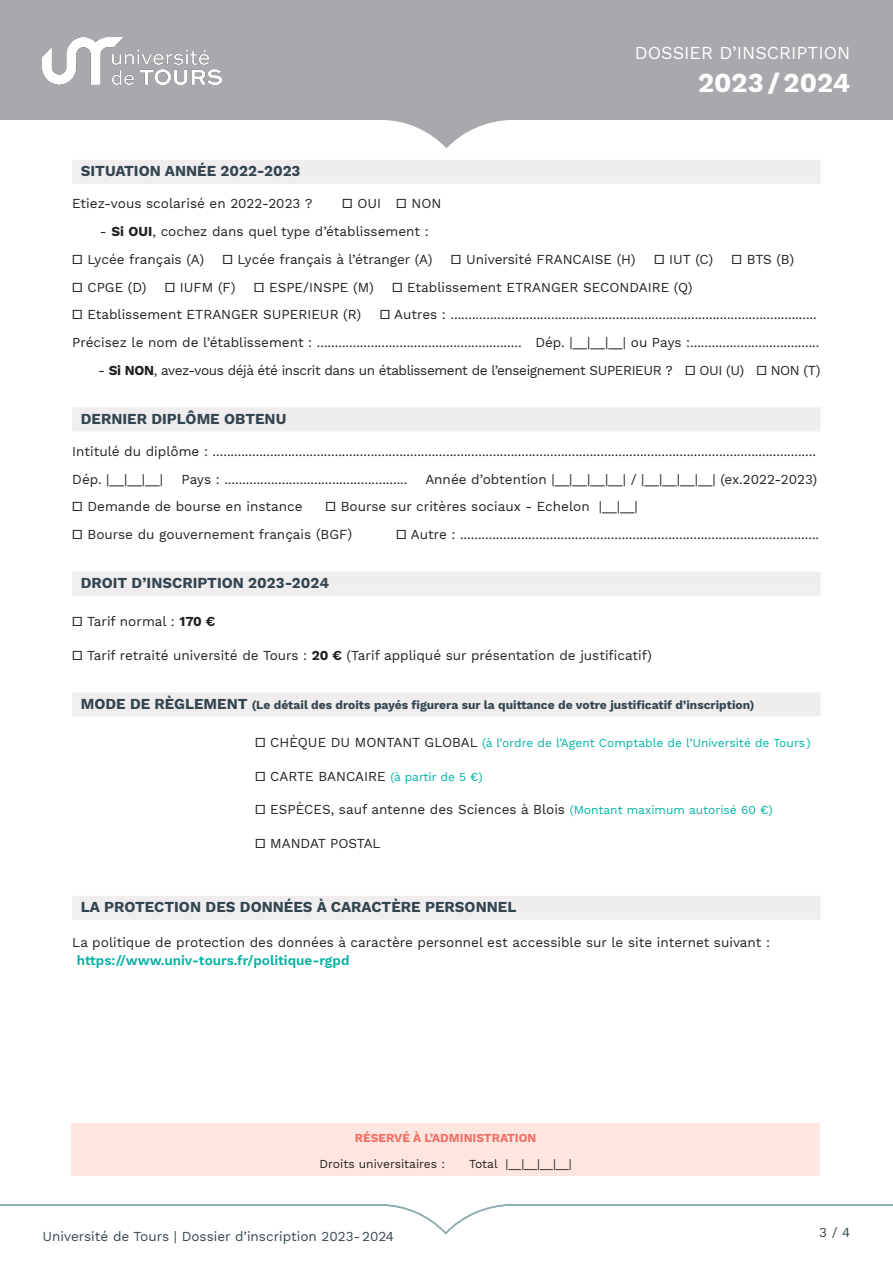
<style>
.page{position:relative;width:893px;height:1263px;background:#fff}
.page>*{position:absolute;margin:0;border:0;box-sizing:border-box;transform-origin:0 0}
.t1{font:700 27px "Work Sans";color:#fff}
.t2{font:18px "Work Sans";color:#fff}
.TITRE_VERT{font:700 15px "Work Sans";color:#334550}
.paragraphe{font:13.5px/18px "Work Sans";color:#231f20}
.paragraphe-2{font:13.5px "Work Sans";letter-spacing:-.03em;color:#231f20}
.t3{font:13.5px "Work Sans";color:#334650}
.TITRE_VERT-2{font:700 12px "Work Sans";color:#334550}
.paragraphe-3{font:12px "Work Sans";color:#00b2a5}
.paragraphe-4{font:12px "Work Sans";color:#231f20}
.paragraphe-5{font:700 12px "Work Sans";color:#f26f66}
.s1{font-weight:700}
.s2{font-size:15px}
.s3{font-size:13.5px;color:#231f20}
.s4{font-size:12px;color:#00b2a5}
.s5{font-weight:600;color:#00b0a4}
</style>
<div class="page">
<svg style="left:0;top:0;width:893px;height:148px;fill:#a8a9ad"></svg>
<svg style="left:0;top:1204px;width:893px;height:31px"></svg>
<img style="left:43px;top:38px;width:179px;height:46px">
<div style="left:72px;top:160px;width:749px;height:16px;background:#efedee"></div>
<div style="left:72px;top:176px;width:749px;height:8px;background:#efedee"></div>
<div style="left:72px;top:407px;width:749px;height:17px;background:#efedee"></div>
<div style="left:72px;top:424px;width:749px;height:7px;background:#efedee"></div>
<div style="left:72px;top:572px;width:749px;height:16px;background:#efedee"></div>
<div style="left:72px;top:588px;width:749px;height:8px;background:#efedee"></div>
<div style="left:72px;top:692px;width:749px;height:17px;background:#efedee"></div>
<div style="left:72px;top:709px;width:749px;height:7px;background:#efedee"></div>
<div style="left:72px;top:896px;width:749px;height:16px;background:#efedee"></div>
<div style="left:72px;top:912px;width:749px;height:8px;background:#efedee"></div>
<div style="left:71px;top:1123px;width:749px;height:52px;background:#fde6e0"></div>
<h2 class="t2" style="left:635px;top:43px;width:217px">DOSSIER D’INSCRIPTION</h2>
<h1 class="t1" style="left:698px;top:67px;width:154px">2023/2024</h1>
<p class="TITRE_VERT" style="left:81px;top:162px;width:221px">SITUATION ANNÉE 2022-2023</p>
<p class="paragraphe" style="left:72px;top:195px;width:242px">Etiez-vous scolarisé en 2022-2023 ?</p>
<p class="paragraphe" style="left:342px;top:195px;width:101px">▫ OUI ▫ NON</p>
<p class="paragraphe" style="left:100px;top:223px;width:330px">- <span class="s1">Si OUI</span>, cochez dans quel type d’établissement :</p>
<p class="paragraphe" style="left:72px;top:251px;width:133px">▫ Lycée français (A)</p>
<p class="paragraphe" style="left:223px;top:251px;width:212px">▫ Lycée français à l’étranger (A)</p>
<p class="paragraphe" style="left:451px;top:251px;width:186px">▫ Université FRANCAISE (H)</p>
<p class="paragraphe" style="left:654px;top:251px;width:61px">▫ IUT (C)</p>
<p class="paragraphe" style="left:732px;top:251px;width:64px">▫ BTS (B)</p>
<p class="paragraphe" style="left:72px;top:279px;width:76px">▫ CPGE (D)</p>
<p class="paragraphe" style="left:165px;top:279px;width:72px">▫ IUFM (F)</p>
<p class="paragraphe" style="left:254px;top:279px;width:121px">▫ ESPE/INSPE (M)</p>
<p class="paragraphe" style="left:392px;top:279px;width:302px">▫ Etablissement ETRANGER SECONDAIRE (Q)</p>
<p class="paragraphe" style="left:72px;top:306px;width:290px">▫ Etablissement ETRANGER SUPERIEUR (R)</p>
<p class="paragraphe" style="left:380px;top:306px;width:439px">▫ Autres : ......................................................................................................</p>
<p class="paragraphe" style="left:72px;top:334px;width:749px">Précisez le nom de l’établissement : ......................................................... Dép. |__|__|__| ou Pays :....................................</p>
<p class="paragraphe-2" style="left:98px;top:362px;width:724px">- <span class="s1">Si NON</span>, avez-vous déjà été inscrit dans un établissement de l’enseignement SUPERIEUR ? ▫ OUI (U) ▫ NON (T)</p>
<p class="TITRE_VERT" style="left:81px;top:410px;width:207px">DERNIER DIPLÔME OBTENU</p>
<p class="paragraphe" style="left:72px;top:443px;width:745px">Intitulé du diplôme : ........................................................................................................................................................................</p>
<p class="paragraphe" style="left:72px;top:471px;width:92px">Dép. |__|__|__|</p>
<p class="paragraphe" style="left:181px;top:471px;width:227px">Pays : ...................................................</p>
<p class="paragraphe" style="left:425px;top:471px;width:393px">Année d’obtention |__|__|__|__| / |__|__|__|__| (ex.2022-2023)</p>
<p class="paragraphe" style="left:72px;top:498px;width:232px">▫ Demande de bourse en instance</p>
<p class="paragraphe" style="left:326px;top:498px;width:314px">▫ Bourse sur critères sociaux - Echelon |__|__|</p>
<p class="paragraphe" style="left:72px;top:526px;width:281px">▫ Bourse du gouvernement français (BGF)</p>
<p class="paragraphe" style="left:396px;top:526px;width:424px">▫ Autre : ....................................................................................................</p>
<p class="TITRE_VERT" style="left:81px;top:574px;width:250px">DROIT D’INSCRIPTION 2023-2024</p>
<p class="paragraphe" style="left:72px;top:613px;width:145px">▫ Tarif normal : <span class="s1">170 €</span></p>
<p class="paragraphe" style="left:72px;top:647px;width:581px">▫ Tarif retraité université de Tours : <span class="s1">20 €</span> (Tarif appliqué sur présentation de justificatif)</p>
<p class="TITRE_VERT-2" style="left:81px;top:698px;width:675px"><span class="s2">MODE DE RÈGLEMENT</span> (Le détail des droits payés figurera sur la quittance de votre justificatif d’inscription)</p>
<p class="paragraphe-3" style="left:255px;top:736px;width:557px"><span class="s3">▫ CHÈQUE DU MONTANT GLOBAL</span> (à l’ordre de l’Agent Comptable de l’Université de Tours)</p>
<p class="paragraphe" style="left:255px;top:768px;width:229px">▫ CARTE BANCAIRE <span class="s4">(à partir de 5 €)</span></p>
<p class="paragraphe" style="left:255px;top:801px;width:519px">▫ ESPÈCES, sauf antenne des Sciences à Blois <span class="s4">(Montant maximum autorisé 60 €)</span></p>
<p class="paragraphe" style="left:255px;top:835px;width:127px">▫ MANDAT POSTAL</p>
<p class="TITRE_VERT" style="left:81px;top:898px;width:437px">LA PROTECTION DES DONNÉES À CARACTÈRE PERSONNEL</p>
<p class="paragraphe" style="left:77px;top:934px;width:695px;text-indent:-5px">La politique de protection des données à caractère personnel est accessible sur le site internet suivant : <span class="s5">https://www.univ-tours.fr/politique-rgpd</span></p>
<p class="paragraphe-5" style="left:355px;top:1131px;width:183px">RÉSERVÉ À L’ADMINISTRATION</p>
<p class="paragraphe-4" style="left:320px;top:1157px;width:127px">Droits universitaires :</p>
<p class="paragraphe-4" style="left:469px;top:1157px;width:104px">Total |__|__|__|__|</p>
<p class="t3" style="left:43px;top:1229px;width:353px">Université de Tours | Dossier d’inscription 2023-2024</p>
<p class="t3" style="left:819px;top:1225px;width:33px">3 / 4</p>
</div>
